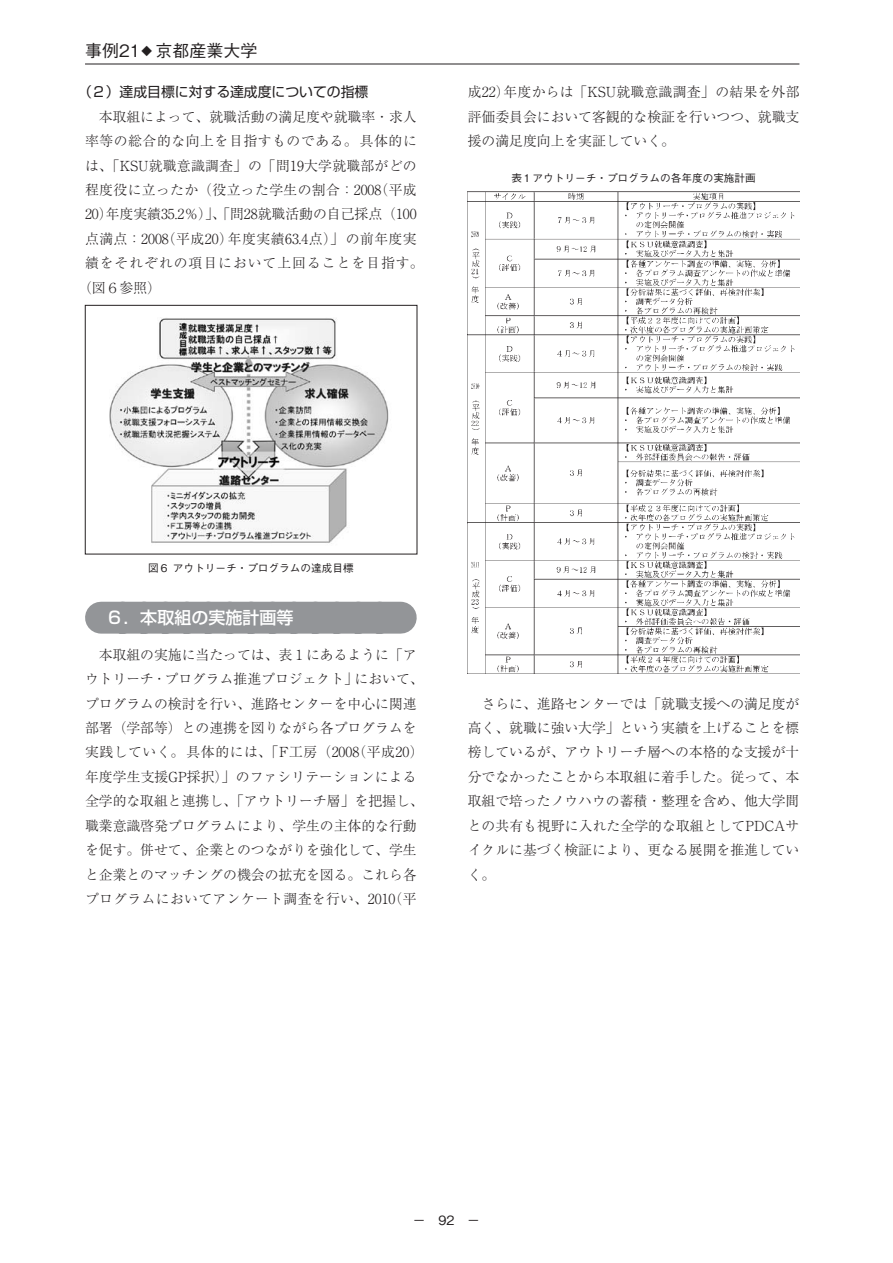
<style>
.page{position:relative;width:893px;height:1263px;background:#fff}
.page>*{position:absolute;margin:0;border:0;box-sizing:border-box;transform-origin:0 0}
.t1{font:500 16.95px "Gothic BBB Pro";color:#231f20}
.t2{font:500 16.95px "Shin Go Pro";color:#fff}
.t3{font:300 13.8px/24.5px "Ryumin Pro";color:#231f20;text-align:justify}
.t4{font:300 13.8px "Ryumin Pro";letter-spacing:.035em;color:#231f20}
.t5{font:300 13.8px "Ryumin Pro";letter-spacing:.02em;color:#231f20}
.t6{font:300 13.8px "Ryumin Pro";letter-spacing:.03em;color:#231f20}
.t7{font:300 13.8px "Ryumin Pro";letter-spacing:.04em;color:#231f20}
.t8{font:300 13.8px "Ryumin Pro";letter-spacing:.07em;color:#231f20}
.t9{font:13.8px "Shin Go Pro";color:#231f20}
.t10{font:500 12.75px "Gothic BBB Pro";color:#231f20}
.t11{font:500 10.65px "Gothic BBB Pro";color:#231f20}
.s1{font-size:10.65px}
</style>
<div class="page">
<hr style="left:85px;top:64px;width:714px;height:1px;background:#231f20">
<div style="left:101px;top:602px;width:300px;height:32px;background:#939598"></div>
<img style="left:109px;top:318px;width:280px;height:225px">
<div style="left:85px;top:305px;width:332px;height:249px;border:1px solid #231f20"></div>
<img style="left:468px;top:192px;width:331px;height:482px">
<p class="t1" style="left:85px;top:38px;width:174px">事例21<span class="s1">◆</span> 京都産業大学</p>
<p class="t9" style="left:78px;top:81px;width:292px">（２）達成目標に対する達成度についての指標</p>
<p class="t3" style="left:99px;top:103px;width:319px">本取組によって、就職活動の満足度や就職率・求人</p>
<p class="t7" style="left:85px;top:130px;width:333px">率等の総合的な向上を目指すものである。具体的に</p>
<p class="t5" style="left:85px;top:155px;width:333px">は、「KSU就職意識調査」の「問19大学就職部がどの</p>
<p class="t6" style="left:85px;top:179px;width:333px">程度役に立ったか（役立った学生の割合：2008（平成</p>
<p class="t3" style="left:85px;top:201px;width:333px">20）年度実績35.2％）」、「問28就職活動の自己採点（100</p>
<p class="t4" style="left:85px;top:228px;width:333px">点満点：2008（平成20）年度実績63.4点）」の前年度実</p>
<p class="t8" style="left:85px;top:252px;width:340px">績をそれぞれの項目において上回ることを目指す。</p>
<p class="t3" style="left:78px;top:274px;width:84px">（図６参照）</p>
<p class="t3" style="left:468px;top:79px;width:333px">成22）年度からは「KSU就職意識調査」の結果を外部評価委員会において客観的な検証を行いつつ、就職支援の満足度向上を実証していく。</p>
<p class="t11" style="left:511px;top:169px;width:246px">表１アウトリーチ・プログラムの各年度の実施計画</p>
<p class="t11" style="left:148px;top:560px;width:207px">図６ アウトリーチ・プログラムの達成目標</p>
<p class="t2" style="left:106px;top:604px;width:189px">６．本取組の実施計画等</p>
<p class="t3" style="left:85px;top:641px;width:340px;text-align:center">本取組の実施に当たっては、表１にあるように「ア<br>ウトリーチ・プログラム推進プロジェクト」において、プログラムの検討を行い、進路センターを中心に関連部署（学部等）との連携を図りながら各プログラムを実践していく。具体的には、「F工房（2008（平成20）年度学生支援GP採択）」のファシリテーションによる全学的な取組と連携し、「アウトリーチ層」を把握し、職業意識啓発プログラムにより、学生の主体的な行動を促す。併せて、企業とのつながりを強化して、学生と企業とのマッチングの機会の拡充を図る。これら各プログラムにおいてアンケート調査を行い、2010（平</p>
<p class="t3" style="left:468px;top:690px;width:333px;text-indent:14px">さらに、進路センターでは「就職支援への満足度が高く、就職に強い大学」という実績を上げることを標榜しているが、アウトリーチ層への本格的な支援が十分でなかったことから本取組に着手した。従って、本取組で培ったノウハウの蓄積・整理を含め、他大学間との共有も視野に入れた全学的な取組としてPDCAサイクルに基づく検証により、更なる展開を推進していく。</p>
<p class="t10" style="left:413px;top:1210px;width:69px">－　92　－</p>
</div>
